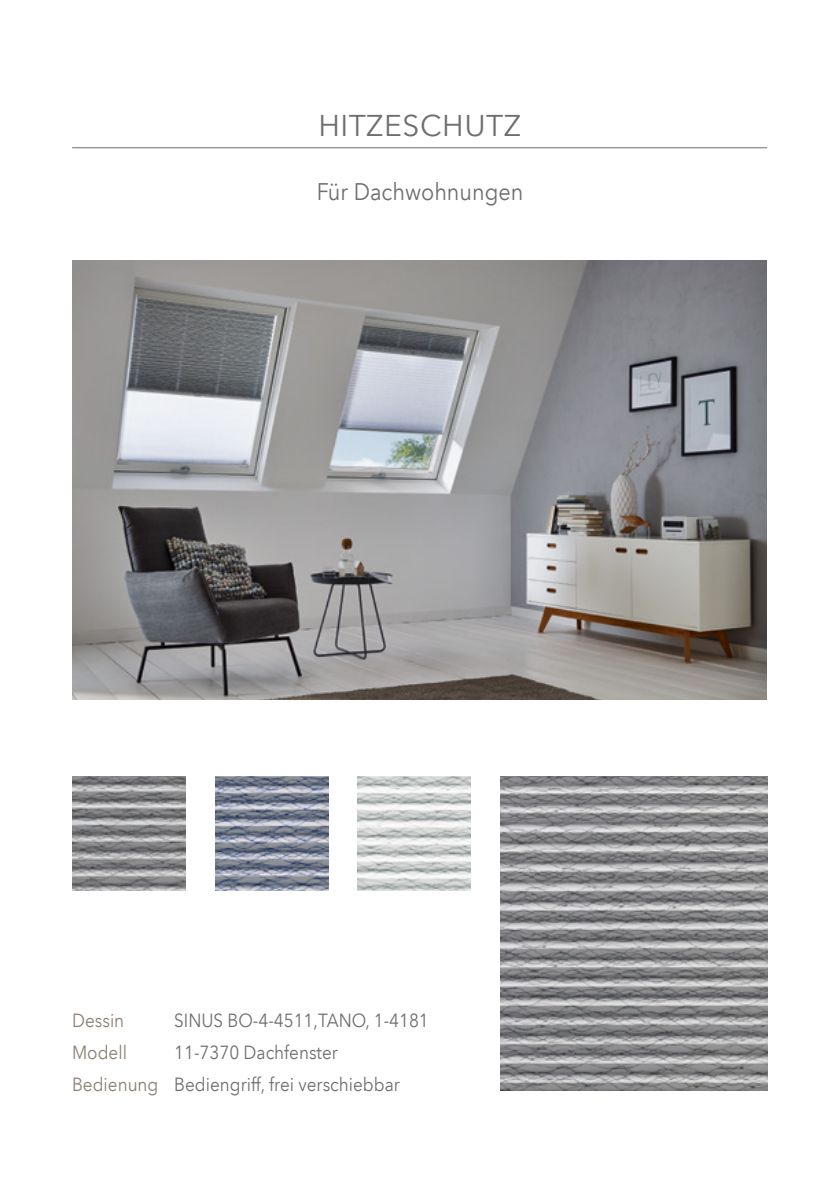
<style>
.page{position:relative;width:840px;height:1191px;background:#fff}
.page>*{position:absolute;margin:0;border:0;box-sizing:border-box;transform-origin:0 0}
.t1{font:30px "Avenir Next LT Com";letter-spacing:.02em;color:#6e6e6e}
.t2{font:24px "Avenir Next LT Com";color:#6e6e6e;scale:.9 1}
.t3{font:19px/31.6px "Avenir Next LT Com";color:#6e6e6e;scale:.9 1}
.t4{font:19px "Avenir Next LT Com";color:#8b7e70;scale:.9 1}
.s1{color:#8b7e70}
</style>
<div class="page">
<img style="left:72px;top:260px;width:694px;height:440px">
<img style="left:500px;top:777px;width:267px;height:313px">
<img style="left:357px;top:777px;width:113px;height:113px">
<img style="left:215px;top:777px;width:114px;height:113px">
<img style="left:72px;top:777px;width:113px;height:113px">
<hr style="left:72px;top:147px;width:694px;height:1px;background:#6e6e6e">
<h1 class="t1" style="left:318px;top:108px;width:204px">HITZESCHUTZ</h1>
<p class="t2" style="left:316px;top:177px;width:231px">Für Dachwohnungen</p>
<p class="t4" style="left:72px;top:1009px;width:59px">Dessin</p>
<p class="t3" style="left:174px;top:1004px;width:284px">SINUS BO-4-4511,TANO, 1-4181</p>
<p class="t4" style="left:72px;top:1041px;width:62px">Modell</p>
<p class="t3" style="left:72px;top:1036px;width:365px;text-indent:102px">11-7370 Dachfenster<br><span class="s1">Bedienung</span> Bediengriff, frei verschiebbar</p>
</div>
